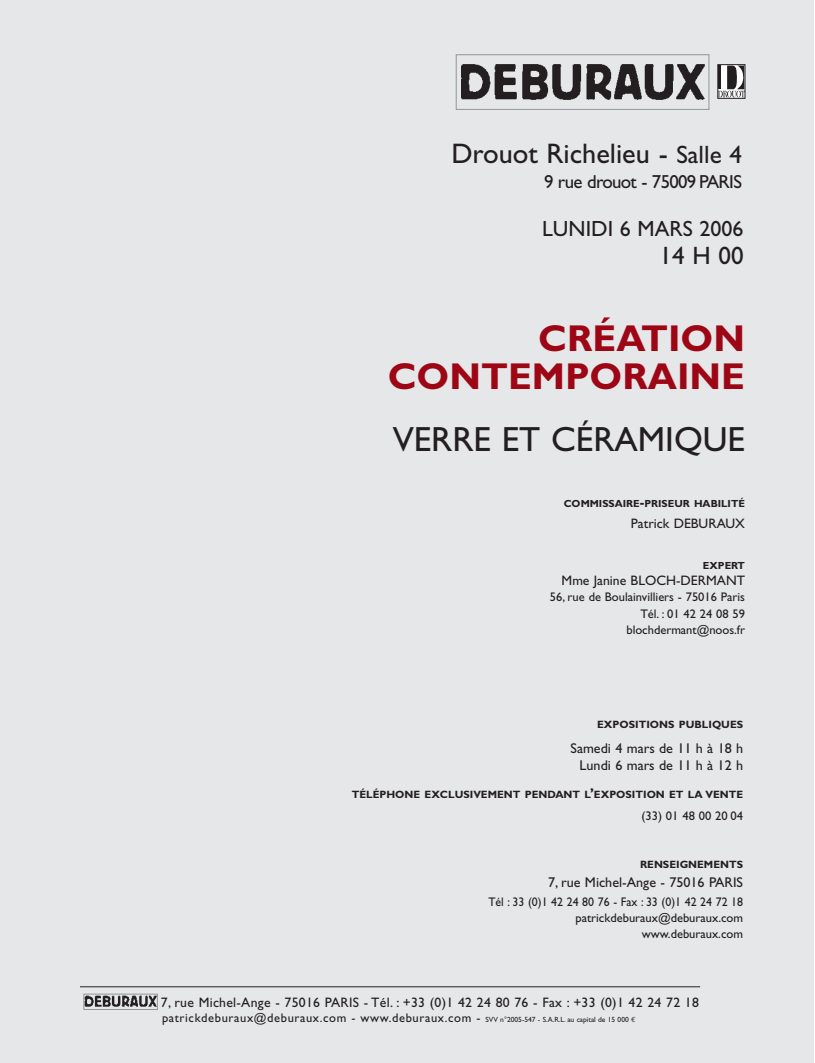
<style>
.page{position:relative;width:815px;height:1063px;background:#fff}
.page>*{position:absolute;margin:0;border:0;box-sizing:border-box;transform-origin:0 0}
.t1{font:700 37.5px/37.5px "Gill Sans";color:#9d0715;text-align:right}
.t2{font:35px "Gill Sans";color:#231f20}
.t3{font:28.25px "Gill Sans";color:#231f20}
.t4{font:25.12px "Gill Sans";color:#231f20}
.t5{font:22px "Gill Sans";color:#231f20}
.t6{font:18.88px "Gill Sans";letter-spacing:-.035em;color:#231f20}
.t7{font:14.12px/17.5px "Gill Sans";color:#231f20;text-align:right}
.t8{font:13.75px "Gill Sans";letter-spacing:.01em;color:#231f20}
.t9{font:12.62px "Gill Sans";color:#231f20}
.t10{font:12.5px "Gill Sans";letter-spacing:.05em;color:#231f20}
.t11{font:12.5px/16.2px "Gill Sans";color:#231f20;text-align:right;scale:.95 1}
.t12{font:12.5px/16.2px "Gill Sans";color:#231f20;text-align:right}
.t13{font:700 10.62px "Gill Sans";color:#231f20}
.t14{font:700 10.25px "Gill Sans";color:#231f20}
.s1{font-size:25.12px}
.s2{font-size:13.75px}
.s3{font-size:14.12px}
.s4{font-size:7.5px}
.s5{font-family:"Euro Mono";font-size:7.5px}
</style>
<div class="page">
<div style="left:0;top:0;width:814px;height:1062px;background:#e6e7e9"></div>
<hr style="left:80px;top:986px;width:620px;height:1px;background:#231f20">
<img style="left:461px;top:64px;width:244px;height:36px">
<div style="left:456px;top:54px;width:253px;height:56px;border:1px solid #939598"></div>
<svg style="left:720px;top:66px;width:23px;height:30px"></svg>
<div style="left:718px;top:64px;width:27px;height:34px;border:1px solid #231f20"></div>
<img style="left:86px;top:995px;width:70px;height:12px">
<div style="left:84px;top:993px;width:74px;height:16px;border:1px solid #939598"></div>
<h3 class="t3" style="left:451px;top:144px;width:292px">Drouot Richelieu - <span class="s1">Salle 4</span></h3>
<h3 class="t6" style="left:544px;top:175px;width:199px">9 rue drouot - 75009 PARIS</h3>
<h3 class="t5" style="left:542px;top:221px;width:203px">LUNIDI 6 MARS 2006</h3>
<h3 class="t4" style="left:660px;top:246px;width:86px">14 H 00</h3>
<h1 class="t1" style="left:388px;top:324px;width:359px">CRÉATION<br>CONTEMPORAINE</h1>
<h2 class="t2" style="left:393px;top:427px;width:354px">VERRE ET CÉRAMIQUE</h2>
<p class="t14" style="left:564px;top:500px;width:183px">COMMISSAIRE<span class="s2">-</span>PRISEUR HABILITÉ</p>
<p class="t8" style="left:631px;top:519px;width:116px">Patrick DEBURAUX</p>
<p class="t14" style="left:703px;top:562px;width:44px">EXPERT</p>
<p class="t8" style="left:562px;top:575px;width:185px">Mme Janine BLOCH-DERMANT</p>
<p class="t12" style="left:550px;top:590px;width:197px">56, rue de Boulainvilliers - 75016 Paris<br>Tél. : 01 42 24 08 59 blochdermant@noos.fr</p>
<p class="t13" style="left:597px;top:721px;width:147px">EXPOSITIONS PUBLIQUES</p>
<p class="t7" style="left:571px;top:741px;width:174px">Samedi 4 mars de 11 h à 18 h<br>Lundi 6 mars de 11 h à 12 h</p>
<p class="t13" style="left:352px;top:790px;width:393px">TÉLÉPHONE EXCLUSIVEMENT PENDANT L<span class="s3">’</span>EXPOSITION ET LA VENTE</p>
<p class="t9" style="left:641px;top:811px;width:103px">(33) 01 48 00 20 04</p>
<p class="t13" style="left:640px;top:861px;width:104px">RENSEIGNEMENTS</p>
<p class="t7" style="left:548px;top:875px;width:197px">7, rue Michel-Ange - 75016 PARIS</p>
<p class="t11" style="left:488px;top:895px;width:270px">Tél : 33 (0)1 42 24 80 76 - Fax : 33 (0)1 42 24 72 18 patrickdeburaux@deburaux.com www.deburaux.com</p>
<p class="t8" style="left:161px;top:997px;width:540px">7, rue Michel-Ange - 75016 PARIS - Tél. : +33 (0)1 42 24 80 76 - Fax : +33 (0)1 42 24 72 18</p>
<p class="t10" style="left:162px;top:1013px;width:475px">patrickdeburaux@deburaux.com - www.deburaux.com - <span class="s4">SVV n°2005-547 - S.A.R.L. au capital de 15 000</span> <span class="s5">€</span></p>
</div>
